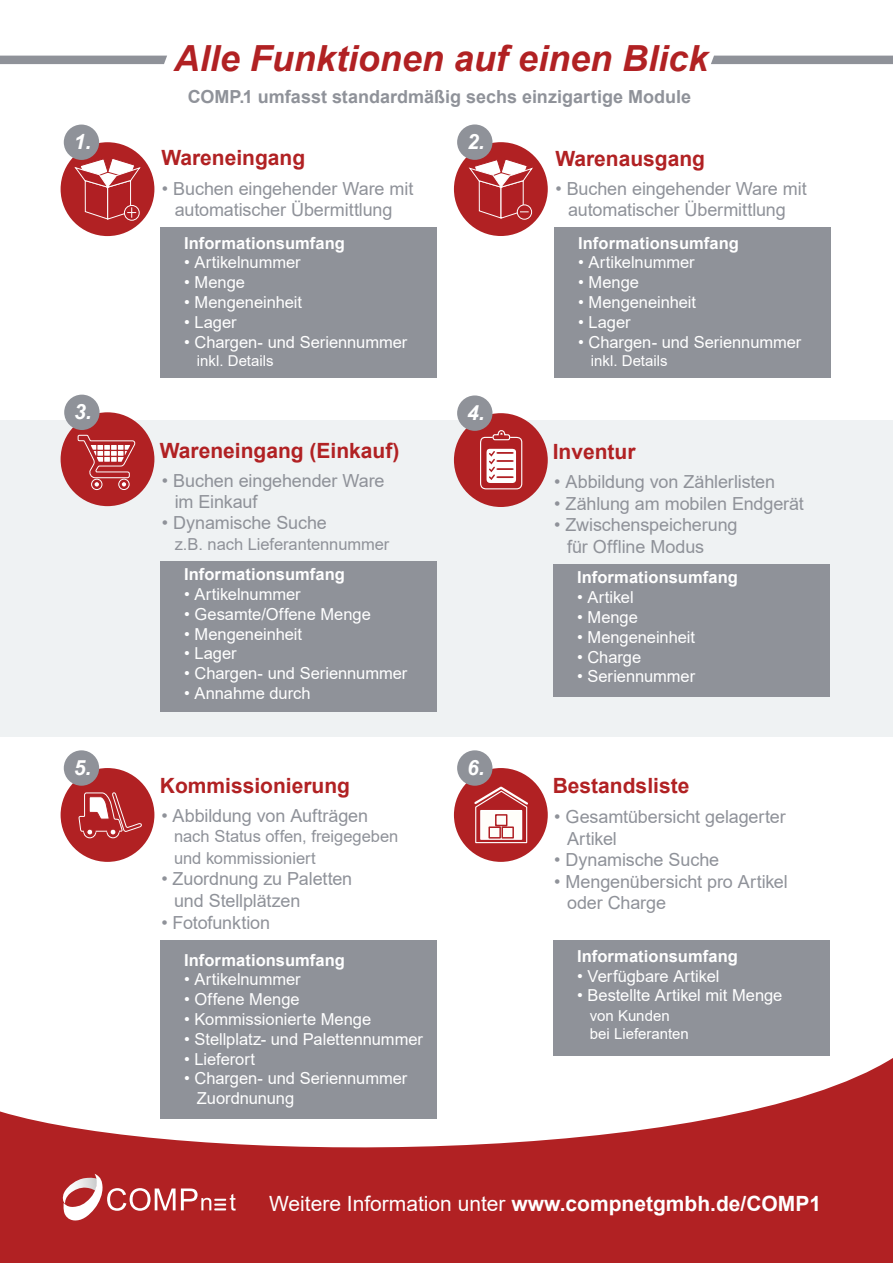
<style>
.page{position:relative;width:893px;height:1263px;background:#fff}
.page>*{position:absolute;margin:0;border:0;box-sizing:border-box;transform-origin:0 0}
.t1{font:italic 700 36px "Arial";color:#b12123}
.t2{font:700 21px "Arial";color:#b12123}
.t3{font:700 21px "Arial";color:#fff}
.t4{font:italic 700 21px "Arial";color:#fff}
.t5{font:18px "Arial";letter-spacing:-.01em;color:#8f9299}
.t6{font:700 18px "Arial";color:#8f9299}
.t7{font:16.5px "Arial";letter-spacing:-.005em;color:#fff}
.t8{font:700 16.5px "Arial";letter-spacing:.005em;color:#fff}
.t9{font:16.5px "Arial";letter-spacing:-.005em;color:#8f9299}
.t10{font:15px "Arial";color:#fff}
.s1{font-weight:400}
</style>
<div class="page">
<svg style="left:0;top:56px;width:167px;height:8px"></svg>
<svg style="left:711px;top:56px;width:182px;height:8px"></svg>
<div style="left:0;top:420px;width:893px;height:317px;background:#eff2f3"></div>
<div style="left:61px;top:142px;width:93px;height:94px;background:#b12123;border-radius:50%"></div>
<div style="left:64px;top:125px;width:35px;height:35px;background:#8f9299;border-radius:50%"></div>
<div style="left:454px;top:142px;width:94px;height:94px;background:#b12123;border-radius:50%"></div>
<div style="left:457px;top:124px;width:35px;height:36px;background:#8f9299;border-radius:50%"></div>
<div style="left:61px;top:412px;width:93px;height:94px;background:#b12123;border-radius:50%"></div>
<div style="left:64px;top:395px;width:36px;height:35px;background:#8f9299;border-radius:50%"></div>
<div style="left:454px;top:413px;width:94px;height:94px;background:#b12123;border-radius:50%"></div>
<div style="left:457px;top:395px;width:35px;height:36px;background:#8f9299;border-radius:50%"></div>
<div style="left:61px;top:768px;width:93px;height:94px;background:#b12123;border-radius:50%"></div>
<div style="left:64px;top:750px;width:35px;height:36px;background:#8f9299;border-radius:50%"></div>
<div style="left:454px;top:768px;width:94px;height:94px;background:#b12123;border-radius:50%"></div>
<div style="left:457px;top:750px;width:35px;height:36px;background:#8f9299;border-radius:50%"></div>
<svg style="left:0;top:1058px;width:893px;height:205px;fill:#b12123"></svg>
<svg style="left:62px;top:1174px;width:174px;height:47px"></svg>
<div style="left:91px;top:479px;width:11px;height:11px;border:1px solid #fff;border-radius:50%"></div>
<div style="left:118px;top:479px;width:12px;height:11px;border:1px solid #fff;border-radius:50%"></div>
<svg style="left:77px;top:434px;width:58px;height:52px"></svg>
<div style="left:517px;top:204px;width:15px;height:16px;border:1px solid #fff;border-radius:50%"></div>
<svg style="left:469px;top:158px;width:64px;height:61px"></svg>
<div style="left:124px;top:205px;width:16px;height:16px;border:1px solid #fff;border-radius:50%"></div>
<svg style="left:74px;top:157px;width:67px;height:63px"></svg>
<div style="left:83px;top:825px;width:13px;height:13px;border:1px solid #fff;border-radius:50%"></div>
<div style="left:107px;top:825px;width:12px;height:13px;border:1px solid #fff;border-radius:50%"></div>
<svg style="left:78px;top:792px;width:64px;height:43px"></svg>
<svg style="left:479px;top:429px;width:44px;height:61px"></svg>
<svg style="left:472px;top:785px;width:56px;height:59px"></svg>
<div style="left:160px;top:561px;width:276px;height:151px;background:#8f9299"></div>
<div style="left:553px;top:940px;width:276px;height:116px;background:#8f9299"></div>
<div style="left:553px;top:564px;width:276px;height:132px;background:#8f9299"></div>
<div style="left:160px;top:227px;width:276px;height:151px;background:#8f9299"></div>
<div style="left:160px;top:940px;width:276px;height:179px;background:#8f9299"></div>
<div style="left:554px;top:227px;width:276px;height:151px;background:#8f9299"></div>
<p class="t1" style="left:174px;top:34px;width:536px">Alle Funktionen auf einen Blick</p>
<p class="t6" style="left:188px;top:84px;width:505px">COMP.1 umfasst standardmäßig sechs einzigartige Module</p>
<p class="t4" style="left:74px;top:128px;width:19px">1.</p>
<p class="t4" style="left:467px;top:128px;width:19px">2.</p>
<p class="t2" style="left:161px;top:143px;width:145px">Wareneingang</p>
<p class="t5" style="left:162px;top:176px;width:253px">• Buchen eingehender Ware mit</p>
<p class="t5" style="left:175px;top:197px;width:219px">automatischer Übermittlung</p>
<p class="t8" style="left:184px;top:231px;width:162px">Informationsumfang</p>
<p class="t7" style="left:184px;top:251px;width:118px">• Artikelnummer</p>
<p class="t7" style="left:184px;top:271px;width:62px">• Menge</p>
<p class="t7" style="left:184px;top:291px;width:119px">• Mengeneinheit</p>
<p class="t7" style="left:184px;top:311px;width:54px">• Lager</p>
<p class="t7" style="left:184px;top:330px;width:225px">• Chargen- und Seriennummer</p>
<p class="t10" style="left:197px;top:350px;width:78px">inkl. Details</p>
<p class="t4" style="left:74px;top:398px;width:19px">3.</p>
<p class="t4" style="left:467px;top:399px;width:19px">4.</p>
<p class="t2" style="left:160px;top:436px;width:241px">Wareneingang (Einkauf)</p>
<p class="t5" style="left:162px;top:469px;width:224px">• Buchen eingehender Ware</p>
<p class="t5" style="left:175px;top:490px;width:84px">im Einkauf</p>
<p class="t5" style="left:162px;top:511px;width:166px">• Dynamische Suche</p>
<p class="t9" style="left:175px;top:533px;width:216px">z.B. nach Lieferantennummer</p>
<p class="t8" style="left:184px;top:563px;width:162px">Informationsumfang</p>
<p class="t7" style="left:184px;top:583px;width:118px">• Artikelnummer</p>
<p class="t7" style="left:184px;top:602px;width:188px">• Gesamte/Offene Menge</p>
<p class="t7" style="left:184px;top:622px;width:119px">• Mengeneinheit</p>
<p class="t7" style="left:184px;top:642px;width:54px">• Lager</p>
<p class="t7" style="left:184px;top:662px;width:225px">• Chargen- und Seriennummer</p>
<p class="t7" style="left:184px;top:682px;width:128px">• Annahme durch</p>
<p class="t4" style="left:74px;top:754px;width:19px">5.</p>
<p class="t4" style="left:467px;top:754px;width:19px">6.</p>
<p class="t2" style="left:555px;top:143px;width:151px">Warenausgang</p>
<p class="t5" style="left:555px;top:176px;width:253px">• Buchen eingehender Ware mit</p>
<p class="t5" style="left:568px;top:197px;width:219px">automatischer Übermittlung</p>
<p class="t8" style="left:578px;top:231px;width:162px">Informationsumfang</p>
<p class="t7" style="left:578px;top:251px;width:118px">• Artikelnummer</p>
<p class="t7" style="left:578px;top:271px;width:62px">• Menge</p>
<p class="t7" style="left:578px;top:291px;width:119px">• Mengeneinheit</p>
<p class="t7" style="left:578px;top:311px;width:54px">• Lager</p>
<p class="t7" style="left:578px;top:330px;width:225px">• Chargen- und Seriennummer</p>
<p class="t10" style="left:591px;top:350px;width:78px">inkl. Details</p>
<p class="t2" style="left:553px;top:436px;width:84px">Inventur</p>
<p class="t5" style="left:554px;top:469px;width:222px">• Abbildung von Zählerlisten</p>
<p class="t5" style="left:554px;top:491px;width:251px">• Zählung am mobilen Endgerät</p>
<p class="t5" style="left:554px;top:513px;width:185px">• Zwischenspeicherung</p>
<p class="t5" style="left:567px;top:534px;width:139px">für Offline Modus</p>
<p class="t8" style="left:577px;top:566px;width:162px">Informationsumfang</p>
<p class="t7" style="left:577px;top:586px;width:58px">• Artikel</p>
<p class="t7" style="left:577px;top:606px;width:62px">• Menge</p>
<p class="t7" style="left:577px;top:626px;width:119px">• Mengeneinheit</p>
<p class="t7" style="left:577px;top:645px;width:66px">• Charge</p>
<p class="t7" style="left:577px;top:665px;width:120px">• Seriennummer</p>
<p class="t2" style="left:160px;top:771px;width:192px">Kommissionierung</p>
<p class="t2" style="left:553px;top:771px;width:138px">Bestandsliste</p>
<p class="t5" style="left:161px;top:803px;width:208px">• Abbildung von Aufträgen</p>
<p class="t9" style="left:174px;top:825px;width:226px">nach Status offen, freigegeben</p>
<p class="t9" style="left:174px;top:846px;width:143px">und kommissioniert</p>
<p class="t5" style="left:161px;top:866px;width:192px">• Zuordnung zu Paletten</p>
<p class="t5" style="left:174px;top:888px;width:128px">und Stellplätzen</p>
<p class="t5" style="left:161px;top:910px;width:110px">• Fotofunktion</p>
<p class="t8" style="left:184px;top:948px;width:162px">Informationsumfang</p>
<p class="t7" style="left:184px;top:968px;width:118px">• Artikelnummer</p>
<p class="t7" style="left:184px;top:988px;width:117px">• Offene Menge</p>
<p class="t7" style="left:184px;top:1008px;width:188px">• Kommissionierte Menge</p>
<p class="t7" style="left:184px;top:1027px;width:240px">• Stellplatz- und Palettennummer</p>
<p class="t7" style="left:184px;top:1047px;width:72px">• Lieferort</p>
<p class="t7" style="left:184px;top:1067px;width:225px">• Chargen- und Seriennummer</p>
<p class="t7" style="left:197px;top:1087px;width:99px">Zuordnunung</p>
<p class="t5" style="left:554px;top:804px;width:233px">• Gesamtübersicht gelagerter</p>
<p class="t5" style="left:567px;top:826px;width:51px">Artikel</p>
<p class="t5" style="left:554px;top:847px;width:166px">• Dynamische Suche</p>
<p class="t5" style="left:554px;top:869px;width:235px">• Mengenübersicht pro Artikel</p>
<p class="t5" style="left:567px;top:891px;width:100px">oder Charge</p>
<p class="t8" style="left:577px;top:944px;width:162px">Informationsumfang</p>
<p class="t7" style="left:577px;top:964px;width:144px">• Verfügbare Artikel</p>
<p class="t7" style="left:577px;top:984px;width:207px">• Bestellte Artikel mit Menge</p>
<p class="t10" style="left:590px;top:1006px;width:81px">von Kunden</p>
<p class="t10" style="left:590px;top:1024px;width:101px">bei Lieferanten</p>
<p class="t3" style="left:269px;top:1188px;width:553px"><span class="s1">Weitere Information unter</span> www.compnetgmbh.de/COMP1</p>
</div>
